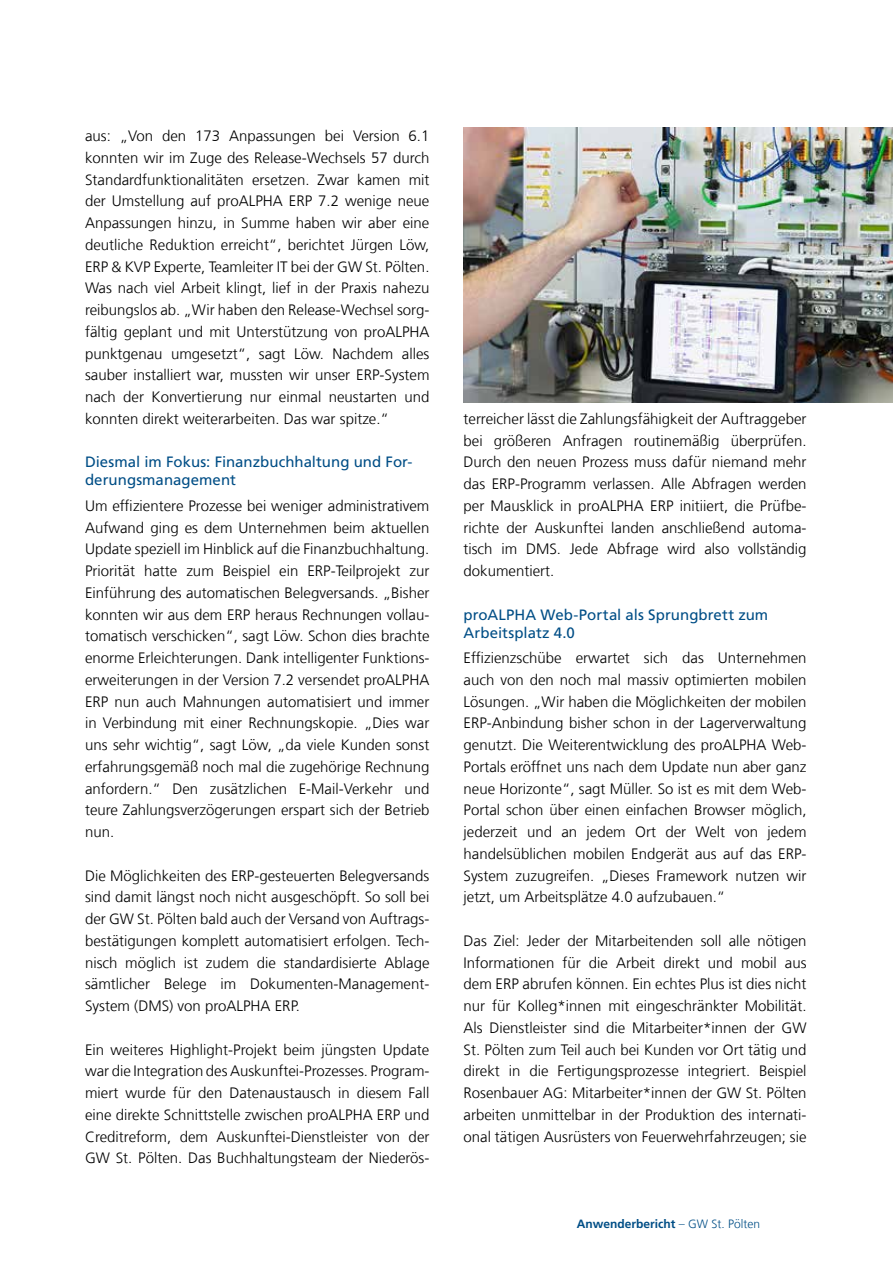
<style>
.page{position:relative;width:893px;height:1263px;background:#fff}
.page>*{position:absolute;margin:0;border:0;box-sizing:border-box;transform-origin:0 0}
.t1{font:300 15px/21.8px "Frutiger LT Com";color:#000;text-align:justify}
.t2{font:15px/18px "Frutiger LT Com";letter-spacing:.005em;color:#004e86}
.t3{font:700 12px "Frutiger LT Com";color:#004e86}
.s1{font-weight:300}
</style>
<div class="page">
<img style="left:463px;top:128px;width:430px;height:274px">
<p class="t1" style="left:85px;top:125px;width:346px">aus: „Von den 173 Anpassungen bei Version 6.1 konnten wir im Zuge des Release-Wechsels 57 durch Standardfunktionalitäten ersetzen. Zwar kamen mit der Umstellung auf proALPHA ERP 7.2 wenige neue Anpassungen hinzu, in Summe haben wir aber eine deutliche Reduktion erreicht“, berichtet Jürgen Löw, ERP &amp; KVP Experte, Teamleiter IT bei der GW St. Pölten.<br>Was nach viel Arbeit klingt, lief in der Praxis nahezu reibungslos ab. „Wir haben den Release-Wechsel sorg&shy;fältig geplant und mit Unterstützung von proALPHA punktgenau umgesetzt“, sagt Löw. Nachdem alles sauber installiert war, mussten wir unser ERP-System nach der Konvertierung nur einmal neustarten und konnten direkt weiterarbeiten. Das war spitze.“</p>
<p class="t2" style="left:85px;top:453px;width:329px">Diesmal im Fokus: Finanzbuchhaltung und For&shy;derungsmanagement</p>
<p class="t1" style="left:85px;top:495px;width:346px">Um effizientere Prozesse bei weniger administrativem Aufwand ging es dem Unternehmen beim aktuellen Update speziell im Hinblick auf die Finanzbuchhaltung.<br>Priorität hatte zum Beispiel ein ERP-Teilprojekt zur Einführung des automatischen Belegversands. „Bisher konnten wir aus dem ERP heraus Rechnungen vollau&shy;tomatisch verschicken“, sagt Löw. Schon dies brachte enorme Erleichterungen. Dank intelligenter Funktions&shy;erweiterungen in der Version 7.2 versendet proALPHA ERP nun auch Mahnungen automatisiert und immer in Verbindung mit einer Rechnungskopie. „Dies war uns sehr wichtig“, sagt Löw, „da viele Kunden sonst erfahrungsgemäß noch mal die zugehörige Rechnung anfordern.“ Den zusätzlichen E-Mail-Verkehr und teure Zahlungsverzögerungen erspart sich der Betrieb nun.</p>
<p class="t1" style="left:85px;top:864px;width:346px">Die Möglichkeiten des ERP-gesteuerten Belegversands sind damit längst noch nicht ausgeschöpft. So soll bei der GW St. Pölten bald auch der Versand von Auftrags&shy;bestätigungen komplett automatisiert erfolgen. Tech&shy;nisch möglich ist zudem die standardisierte Ablage sämtlicher Belege im Dokumenten-Management-System (DMS) von proALPHA ERP.</p>
<p class="t1" style="left:85px;top:1038px;width:346px">Ein weiteres Highlight-Projekt beim jüngsten Update war die Integration des Auskunftei-Prozesses. Program&shy;miert wurde für den Datenaustausch in diesem Fall eine direkte Schnittstelle zwischen proALPHA ERP und Creditreform, dem Auskunftei-Dienstleister von der GW St. Pölten. Das Buchhaltungsteam der Niederös-</p>
<p class="t1" style="left:463px;top:408px;width:345px">terreicher lässt die Zahlungsfähigkeit der Auftraggeber bei größeren Anfragen routinemäßig überprüfen.<br>Durch den neuen Prozess muss dafür niemand mehr das ERP-Programm verlassen. Alle Abfragen werden per Mausklick in proALPHA ERP initiiert, die Prüfbe&shy;richte der Auskunftei landen anschließend automa&shy;tisch im DMS. Jede Abfrage wird also vollständig dokumentiert.</p>
<p class="t2" style="left:463px;top:605px;width:306px">proALPHA Web-Portal als Sprungbrett zum<br>Arbeitsplatz 4.0</p>
<p class="t1" style="left:463px;top:647px;width:345px">Effizienzschübe erwartet sich das Unternehmen auch von den noch mal massiv optimierten mobilen Lösungen. „Wir haben die Möglichkeiten der mobilen ERP-Anbindung bisher schon in der Lagerverwaltung genutzt. Die Weiterentwicklung des proALPHA Web-Portals eröffnet uns nach dem Update nun aber ganz neue Horizonte“, sagt Müller. So ist es mit dem Web-Portal schon über einen einfachen Browser möglich, jederzeit und an jedem Ort der Welt von jedem handelsüblichen mobilen Endgerät aus auf das ERP-System zuzugreifen. „Dieses Framework nutzen wir jetzt, um Arbeitsplätze 4.0 aufzubauen.“</p>
<p class="t1" style="left:463px;top:930px;width:345px">Das Ziel: Jeder der Mitarbeitenden soll alle nötigen Informationen für die Arbeit direkt und mobil aus dem ERP abrufen können. Ein echtes Plus ist dies nicht nur für Kolleg*innen mit eingeschränkter Mobilität.<br>Als Dienstleister sind die Mitarbeiter*innen der GW St. Pölten zum Teil auch bei Kunden vor Ort tätig und direkt in die Fertigungsprozesse integriert. Beispiel Rosenbauer AG: Mitarbeiter*innen der GW St. Pölten arbeiten unmittelbar in der Produktion des internati&shy;onal tätigen Ausrüsters von Feuerwehrfahrzeugen; sie</p>
<p class="t3" style="left:577px;top:1217px;width:185px">Anwenderbericht <span class="s1">– GW St. Pölten</span></p>
</div>
